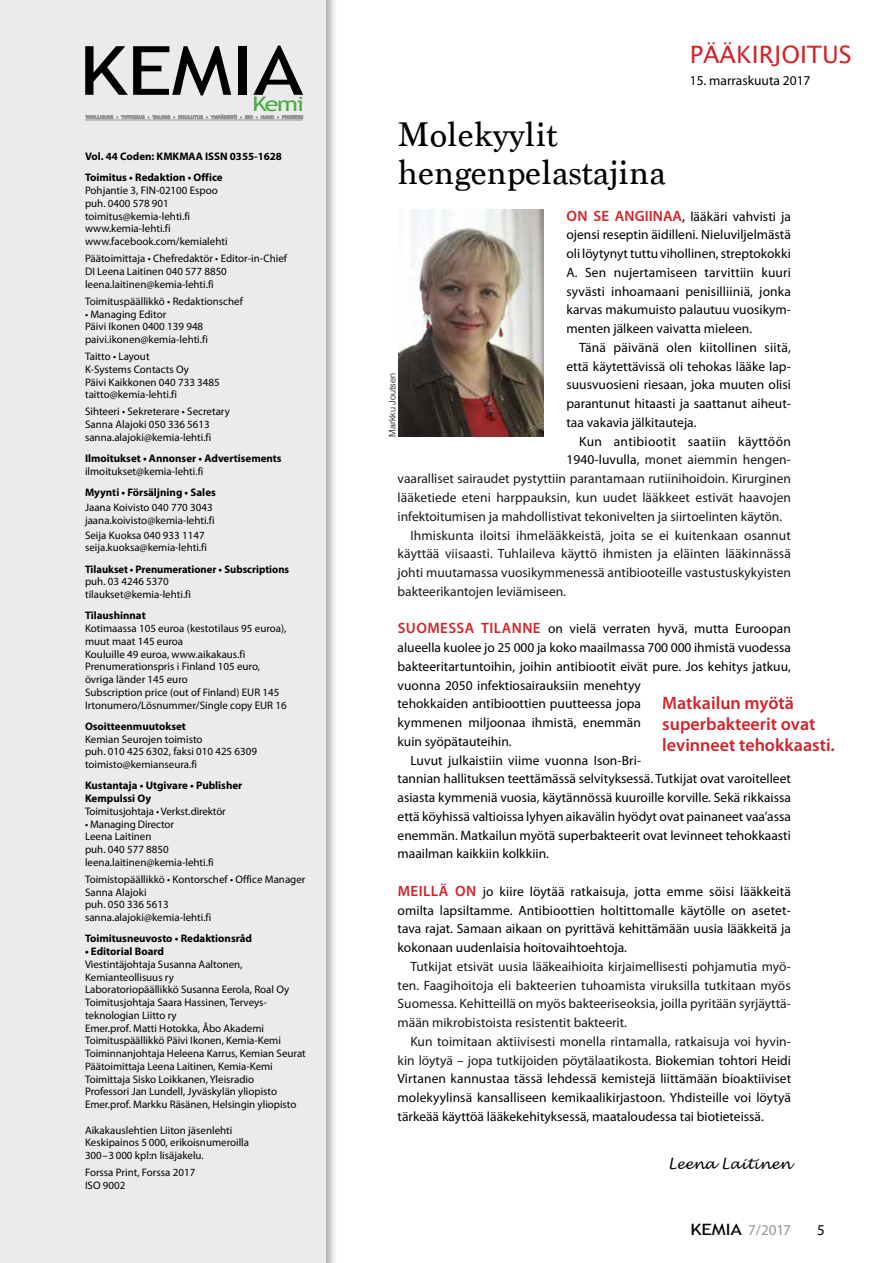
<style>
.page{position:relative;width:893px;height:1263px;background:#fff}
.page>*{position:absolute;margin:0;border:0;box-sizing:border-box;transform-origin:0 0}
.t1{font:67.95px "Trebuchet MS";letter-spacing:-.01em;color:#000;scale:1.25 1}
.t2{font:36px/37.5px "Marion";letter-spacing:.01em;color:#000}
.t3{font:24px "Lucida Sans";color:#d2232a}
.t4{font:20.1px "Trebuchet MS";color:#49aa42;scale:1.25 1}
.t5{font:600 18px/21px "Myriad Pro";color:#d2232a}
.t6{font:15px "Myriad Pro";color:#939598}
.t7{font:15px "Myriad Pro";color:#000}
.t8{font:italic 14.25px "Lucida Handwriting";color:#000}
.t9{font:13.5px/18.8px "Myriad Pro";color:#000;text-align:justify}
.t10{font:13.5px/18.8px "Myriad Pro";color:#191919;text-align:justify}
.t11{font:13.5px "Myriad Pro";letter-spacing:.025em;color:#000}
.t12{font:10.95px/12.8px "Myriad Pro";color:#000}
.t13{font:700 10.95px/21.3px "Myriad Pro";color:#000}
.t14{font:300 9px "Helvetica";color:#000}
.s1{font-weight:600;font-size:15px;color:#d2232a}
.s2{font-size:15px}
.s3{color:#000}
.s4{color:#191919}
.s5{font-family:"Trebuchet MS";font-size:15.6px;color:#000}
</style>
<div class="page">
<div style="left:0;top:0;width:338px;height:1263px;background:#000;opacity:.35"></div>
<div style="left:0;top:0;width:325px;height:1263px;background:#ebebec"></div>
<hr style="left:85px;top:120px;width:218px;height:1px;background:#939598">
<svg style="left:85px;top:115px;width:218px;height:4px"></svg>
<img style="left:398px;top:209px;width:145px;height:228px">
<h1 class="t1" style="left:79px;top:31px;width:181px">KEMIA</h1>
<h3 class="t4" style="left:252px;top:92px;width:43px">Kemi</h3>
<p class="t13" style="left:85px;top:146px;width:198px">Vol. 44 Coden: KMKMAA ISSN 0355-1628<br>Toimitus • Redaktion • Office</p>
<p class="t12" style="left:85px;top:184px;width:144px">Pohjantie 3, FIN-02100 Espoo puh. 0400 578 901 toimitus@kemia-lehti.fi www.kemia-lehti.fi www.facebook.com/kemialehti</p>
<p class="t12" style="left:85px;top:252px;width:203px">Päätoimittaja • Chefredaktör • Editor-in-Chief<br>DI Leena Laitinen 040 577 8850 leena.laitinen@kemia-lehti.fi</p>
<p class="t12" style="left:85px;top:295px;width:159px">Toimituspäällikkö • Redaktionschef</p>
<p class="t12" style="left:85px;top:307px;width:124px">• Managing Editor<br>Päivi Ikonen 0400 139 948 paivi.ikonen@kemia-lehti.fi</p>
<p class="t12" style="left:85px;top:350px;width:136px">Taitto • Layout<br>K-Systems Contacts Oy<br>Päivi Kaikkonen 040 733 3485 taitto@kemia-lehti.fi</p>
<p class="t12" style="left:85px;top:405px;width:146px">Sihteeri • Sekreterare • Secretary<br>Sanna Alajoki 050 336 5613 sanna.alajoki@kemia-lehti.fi</p>
<p class="t13" style="left:85px;top:448px;width:198px">Ilmoitukset • Annonser • Advertisements</p>
<p class="t12" style="left:85px;top:464px;width:120px">ilmoitukset@kemia-lehti.fi</p>
<p class="t13" style="left:85px;top:482px;width:132px">Myynti • Försäljning • Sales</p>
<p class="t12" style="left:85px;top:501px;width:131px">Jaana Koivisto 040 770 3043 jaana.koivisto@kemia-lehti.fi</p>
<p class="t12" style="left:85px;top:528px;width:123px">Seija Kuoksa 040 933 1147 seija.kuoksa@kemia-lehti.fi</p>
<p class="t13" style="left:85px;top:558px;width:206px">Tilaukset • Prenumerationer • Subscriptions</p>
<p class="t12" style="left:85px;top:575px;width:108px">puh. 03 4246 5370 tilaukset@kemia-lehti.fi</p>
<p class="t13" style="left:85px;top:605px;width:62px">Tilaushinnat</p>
<p class="t12" style="left:85px;top:622px;width:203px">Kotimaassa 105 euroa (kestotilaus 95 euroa), muut maat 145 euroa<br>Kouluille 49 euroa, www.aikakaus.fi Prenumerationspris i Finland 105 euro, övriga länder 145 euro<br>Subscription price (out of Finland) EUR 145<br>Irtonumero/Lösnummer/Single copy EUR 16</p>
<p class="t13" style="left:85px;top:716px;width:102px">Osoitteenmuutokset</p>
<p class="t12" style="left:85px;top:732px;width:173px">Kemian Seurojen toimisto<br>puh. 010 425 6302, faksi 010 425 6309 toimisto@kemianseura.fi</p>
<p class="t13" style="left:85px;top:779px;width:159px;line-height:12.8px">Kustantaja • Utgivare • Publisher<br>Kempulssi Oy</p>
<p class="t12" style="left:85px;top:804px;width:142px">Toimitusjohtaja • Verkst.direktör</p>
<p class="t12" style="left:85px;top:817px;width:130px">• Managing Director<br>Leena Laitinen<br>puh. 040 577 8850 leena.laitinen@kemia-lehti.fi</p>
<p class="t12" style="left:85px;top:873px;width:222px">Toimistopäällikkö • Kontorschef • Office Manager<br>Sanna Alajoki<br>puh. 050 336 5613<br>sanna.alajoki@kemia-lehti.fi</p>
<p class="t13" style="left:85px;top:928px;width:169px">Toimitusneuvosto • Redaktionsråd</p>
<p class="t13" style="left:85px;top:941px;width:81px">• Editorial Board</p>
<p class="t12" style="left:85px;top:958px;width:222px">Viestintäjohtaja Susanna Aaltonen, Kemianteollisuus ry<br>Laboratoriopäällikkö Susanna Eerola, Roal Oy Toimitusjohtaja Saara Hassinen, Terveys&shy;teknologian Liitto ry<br>Emer.prof. Matti Hotokka, Åbo Akademi Toimituspäällikkö Päivi Ikonen, Kemia-Kemi Toiminnanjohtaja Heleena Karrus, Kemian Seurat Päätoimittaja Leena Laitinen, Kemia-Kemi Toimittaja Sisko Loikkanen, Yleisradio<br>Professori Jan Lundell, Jyväskylän yliopisto Emer.prof. Markku Räsänen, Helsingin yliopisto</p>
<p class="t12" style="left:85px;top:1123px;width:166px">Aikakauslehtien Liiton jäsenlehti<br>Keskipainos 5 000, erikoisnumeroilla<br>300–3 000 kpl:n lisäjakelu.</p>
<p class="t12" style="left:85px;top:1166px;width:112px">Forssa Print, Forssa 2017<br>ISO 9002</p>
<h2 class="t2" style="left:398px;top:116px;width:269px">Molekyylit hengenpelastajina</h2>
<h3 class="t3" style="left:690px;top:41px;width:163px">PÄÄKIRJOITUS</h3>
<p class="t9" style="left:690px;top:70px;width:122px">15. marraskuuta 2017</p>
<p class="t9" style="left:566px;top:207px;width:226px"><span class="s1">ON SE ANGIINAA</span><span class="s2">,</span> lääkäri vahvisti ja ojensi reseptin äidilleni. Nieluviljelmästä oli löytynyt tuttu vihollinen, streptokokki A. Sen nujertamiseen tarvittiin kuuri syvästi inhoamaani penisilliiniä, jonka karvas makumuisto palautuu vuosikym&shy;menten jälkeen vaivatta mieleen.</p>
<p class="t9" style="left:566px;top:338px;width:226px;text-indent:13px">Tänä päivänä olen kiitollinen siitä, että käytettävissä oli tehokas lääke lap&shy;suusvuosieni riesaan, joka muuten olisi parantunut hitaasti ja saattanut aiheut&shy;taa vakavia jälkitauteja.</p>
<p class="t11" style="left:579px;top:433px;width:213px">Kun antibiootit saatiin käyttöön</p>
<p class="t10" style="left:566px;top:450px;width:226px"><span class="s3">1940-luvulla,</span> monet aiemmin hengen-</p>
<p class="t10" style="left:398px;top:469px;width:395px">vaaralliset sairaudet pystyttiin parantamaan rutiinihoidoin. Kirurginen</p>
<p class="t10" style="left:398px;top:488px;width:395px">lääketiede eteni harppauksin, kun uudet lääkkeet estivät haavojen</p>
<p class="t10" style="left:398px;top:507px;width:386px">infektoitumisen ja mahdollistivat tekonivelten ja siirtoelinten käytön.</p>
<p class="t10" style="left:410px;top:525px;width:382px">Ihmiskunta iloitsi ihmelääkkeistä, joita se ei kuitenkaan osannut</p>
<p class="t10" style="left:398px;top:544px;width:395px">käyttää viisaasti. Tuhlaileva käyttö ihmisten ja eläinten lääkinnässä</p>
<p class="t10" style="left:398px;top:563px;width:395px">johti muutamassa vuosikymmenessä antibiooteille vastustuskykyisten</p>
<p class="t10" style="left:398px;top:582px;width:170px">bakteerikantojen leviämiseen.</p>
<p class="t9" style="left:398px;top:619px;width:395px"><span class="s1">SUOMESSA TILANNE</span> on vielä verraten hyvä, mutta Euroopan</p>
<p class="t9" style="left:398px;top:638px;width:395px">alueella kuolee jo 25 000 ja koko maailmassa 700 000 ihmistä vuodessa</p>
<p class="t9" style="left:398px;top:657px;width:395px">bakteeritartuntoihin, joihin antibiootit eivät pure. Jos kehitys jatkuu,</p>
<p class="t9" style="left:398px;top:675px;width:245px">vuonna 2050 infektiosairauksiin menehtyy</p>
<p class="t9" style="left:398px;top:694px;width:245px">tehokkaiden antibioottien puutteessa jopa</p>
<p class="t9" style="left:398px;top:713px;width:245px">kymmenen miljoonaa ihmistä, enemmän</p>
<p class="t9" style="left:398px;top:732px;width:116px">kuin syöpätauteihin.</p>
<p class="t9" style="left:410px;top:750px;width:232px">Luvut julkaistiin viime vuonna Ison-Bri-</p>
<p class="t9" style="left:398px;top:769px;width:395px">tannian hallituksen teettämässä selvityksessä. Tutkijat ovat varoitelleet</p>
<p class="t9" style="left:398px;top:788px;width:395px">asiasta kymmeniä vuosia, käytännössä kuuroille korville. Sekä rikkaissa</p>
<p class="t9" style="left:398px;top:807px;width:395px">että köyhissä valtioissa lyhyen aikavälin hyödyt ovat painaneet vaa’assa</p>
<p class="t9" style="left:398px;top:825px;width:395px">enemmän. Matkailun myötä superbakteerit ovat levinneet tehokkaasti</p>
<p class="t9" style="left:398px;top:844px;width:153px">maailman kaikkiin kolkkiin.</p>
<p class="t9" style="left:398px;top:882px;width:395px"><span class="s1">MEILLÄ ON</span> jo kiire löytää ratkaisuja, jotta emme söisi lääkkeitä omilta lapsiltamme. Antibioottien holtittomalle käytölle on asetet&shy;tava rajat. Samaan aikaan on pyrittävä kehittämään uusia lääkkeitä ja kokonaan uudenlaisia hoitovaihtoehtoja.</p>
<p class="t10" style="left:398px;top:957px;width:395px;text-indent:13px">Tutkijat etsivät uusia lääkeaihioita kirjaimellisesti pohjamutia myö&shy;ten. Faagihoitoja eli bakteerien tuhoamista viruksilla tutkitaan myös Suomessa. Kehitteillä on myös bakteeriseoksia, joilla pyritään syrjäyttä&shy;mään mikrobistoista resistentit bakteerit.</p>
<p class="t9" style="left:398px;top:1032px;width:395px;text-indent:13px"><span class="s4">Kun toimitaan aktiivisesti monella rintamalla, ratkaisuja voi hyvin&shy;kin löytyä – jopa tutkijoiden pöytälaatikosta.</span> Biokemian tohtori Heidi Virtanen kannustaa tässä lehdessä kemistejä liittämään bioaktiiviset molekyylinsä kansalliseen kemikaalikirjastoon. Yhdisteille voi löytyä tärkeää käyttöä lääkekehityksessä, maataloudessa tai biotieteissä.</p>
<h3 class="t8" style="left:668px;top:1155px;width:125px">Leena Laitinen</h3>
<p class="t14" style="left:385px;top:437px;width:65px;rotate:-90deg">Markku Joutsen</p>
<h3 class="t5" style="left:662px;top:693px;width:174px">Matkailun myötä superbakteerit ovat levinneet tehokkaasti.</h3>
<h3 class="t6" style="left:690px;top:1220px;width:102px"><span class="s5">KEMIA</span> 7/2017</h3>
<h3 class="t7" style="left:817px;top:1220px;width:9px">5</h3>
</div>
